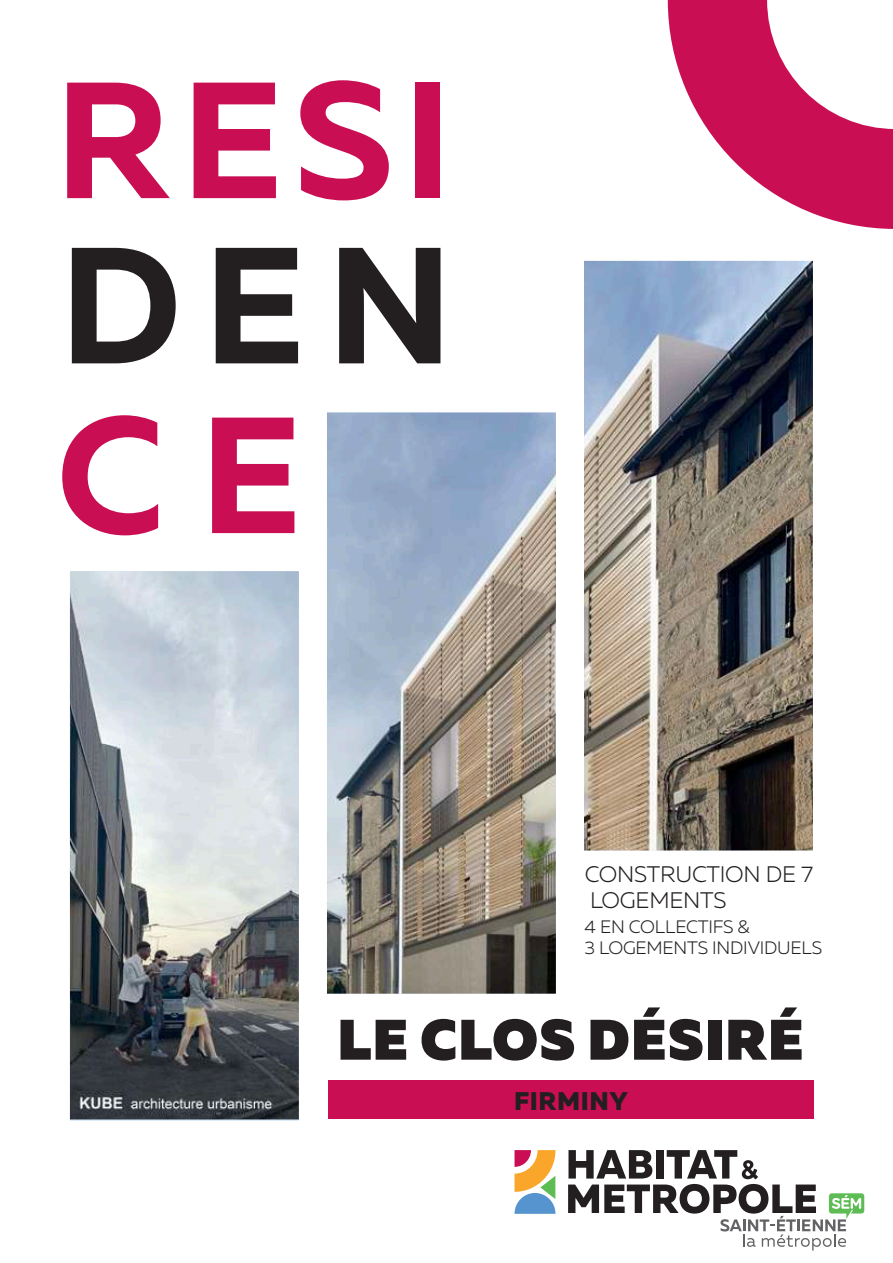
<style>
.page{position:relative;width:893px;height:1263px;background:#fff}
.page>*{position:absolute;margin:0;border:0;box-sizing:border-box;transform-origin:0 0}
.t1{font:700 165px "Muller";letter-spacing:.06em;color:#ca0e53}
.t2{font:700 165px "Muller";color:#231f20}
.t3{font:900 57px "Muller";letter-spacing:.02em;color:#231f20}
.t4{font:800 25.5px "Muller";letter-spacing:.02em;color:#231f20}
.t5{font:300 22.5px/25.5px "Muller";letter-spacing:-.01em;color:#231f20}
.t6{font:300 18px/21px "Muller";letter-spacing:-.01em;color:#231f20}
</style>
<div class="page">
<img style="left:70px;top:261px;width:743px;height:858px">
<div style="left:328px;top:1081px;width:485px;height:38px;background:#ca0e53"></div>
<svg style="left:514px;top:1150px;width:41px;height:64px"></svg>
<svg style="left:568px;top:1150px;width:296px;height:100px"></svg>
<svg style="left:668px;top:0;width:225px;height:229px;fill:#ca0e53"></svg>
<h1 class="t1" style="left:55px;top:37px;width:399px">RESI</h1>
<h1 class="t2" style="left:59px;top:203px;width:395px">DEN</h1>
<h1 class="t1" style="left:56px;top:372px;width:247px">CE</h1>
<p class="t5" style="left:585px;top:862px;width:230px">CONSTRUCTION DE 7<br>LOGEMENTS</p>
<p class="t6" style="left:585px;top:916px;width:239px">4 EN COLLECTIFS &amp;<br>3 LOGEMENTS INDIVIDUELS</p>
<h2 class="t3" style="left:338px;top:1003px;width:467px">LE CLOS DÉSIRÉ</h2>
<h3 class="t4" style="left:514px;top:1084px;width:115px">FIRMINY</h3>
</div>
